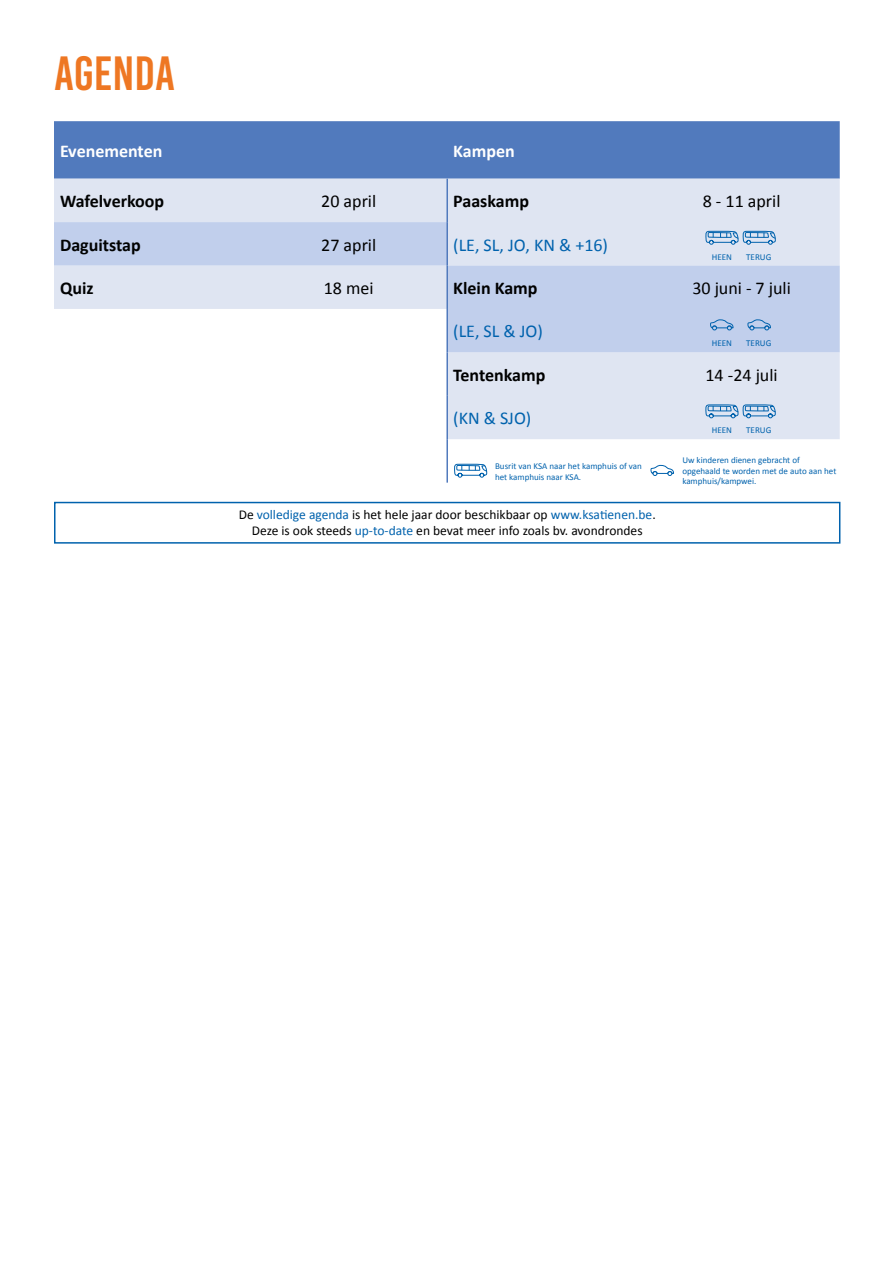
<style>
.page{position:relative;width:893px;height:1263px;background:#fff}
.page>*{position:absolute;margin:0;border:0;box-sizing:border-box;transform-origin:0 0}
.t1{font:48px "Bebas Kai";color:#ee7723}
.t2{font:18px "Calibri";color:#000}
.t3{font:18px "Calibri";color:#0062ad}
.t4{font:700 18px "Calibri";color:#000}
.t5{font:700 18px "Calibri";color:#010202}
.t6{font:700 18px "Calibri";color:#fff}
.t7{font:13.5px/16.2px "Calibri";color:#000;text-align:center}
.t8{font:9px/10.8px "Calibri";color:#0062ad}
.s1{color:#0062ad}
</style>
<div class="page">
<div style="left:54px;top:121px;width:786px;height:58px;background:#517abd"></div>
<div style="left:54px;top:179px;width:392px;height:43px;background:#dfe5f2"></div>
<div style="left:448px;top:179px;width:392px;height:260px;background:#dfe5f2"></div>
<hr style="left:446px;top:179px;width:2px;height:43px;background:#517abd">
<hr style="left:446px;top:352px;width:2px;height:44px;background:#517abd">
<hr style="left:446px;top:396px;width:2px;height:43px;background:#517abd">
<hr style="left:446px;top:439px;width:2px;height:44px;background:#517abd">
<div style="left:54px;top:502px;width:786px;height:42px;border:2px solid #0062ad"></div>
<svg style="left:650px;top:465px;width:24px;height:11px"></svg>
<svg style="left:454px;top:463px;width:34px;height:15px"></svg>
<svg style="left:705px;top:404px;width:71px;height:15px"></svg>
<svg style="left:54px;top:222px;width:786px;height:130px"></svg>
<h1 class="t1" style="left:54px;top:48px;width:122px">AGENDA</h1>
<h2 class="t6" style="left:60px;top:138px;width:104px">Evenementen</h2>
<h2 class="t6" style="left:453px;top:138px;width:63px">Kampen</h2>
<h2 class="t5" style="left:60px;top:188px;width:106px">Wafelverkoop</h2>
<h2 class="t2" style="left:321px;top:189px;width:56px">20 april</h2>
<h2 class="t4" style="left:453px;top:188px;width:77px">Paaskamp</h2>
<h2 class="t2" style="left:703px;top:189px;width:79px">8 - 11 april</h2>
<h2 class="t5" style="left:60px;top:232px;width:82px">Daguitstap</h2>
<h2 class="t2" style="left:321px;top:232px;width:56px">27 april</h2>
<h2 class="t3" style="left:453px;top:232px;width:156px">(LE, SL, JO, KN &amp; +16)</h2>
<p class="t8" style="left:712px;top:251px;width:22px">HEEN</p>
<p class="t8" style="left:746px;top:251px;width:27px">TERUG</p>
<h2 class="t5" style="left:60px;top:275px;width:35px">Quiz</h2>
<h2 class="t2" style="left:324px;top:275px;width:51px">18 mei</h2>
<h2 class="t4" style="left:453px;top:275px;width:86px">Klein Kamp</h2>
<h2 class="t2" style="left:692px;top:275px;width:100px">30 juni - 7 juli</h2>
<h2 class="t3" style="left:453px;top:319px;width:91px">(LE, SL &amp; JO)</h2>
<p class="t8" style="left:712px;top:338px;width:22px">HEEN</p>
<p class="t8" style="left:746px;top:338px;width:27px">TERUG</p>
<h2 class="t4" style="left:453px;top:362px;width:94px">Tentenkamp</h2>
<h2 class="t2" style="left:705px;top:362px;width:74px">14 -24 juli</h2>
<h2 class="t3" style="left:453px;top:406px;width:80px">(KN &amp; SJO)</h2>
<p class="t8" style="left:712px;top:425px;width:22px">HEEN</p>
<p class="t8" style="left:746px;top:425px;width:27px">TERUG</p>
<p class="t8" style="left:495px;top:460px;width:148px">Busrit van KSA naar het kamphuis of van het kamphuis naar KSA.</p>
<p class="t8" style="left:682px;top:454px;width:156px">Uw kinderen dienen gebracht of opgehaald te worden met de auto aan het kamphuis/kampwei.</p>
<h3 class="t7" style="left:239px;top:506px;width:419px">De <span class="s1">volledige agenda</span> is het hele jaar door beschikbaar op <span class="s1">www.ksatienen.be</span>.<br>Deze is ook steeds <span class="s1">up-to-date</span> en bevat meer info zoals bv. avondrondes</h3>
</div>
